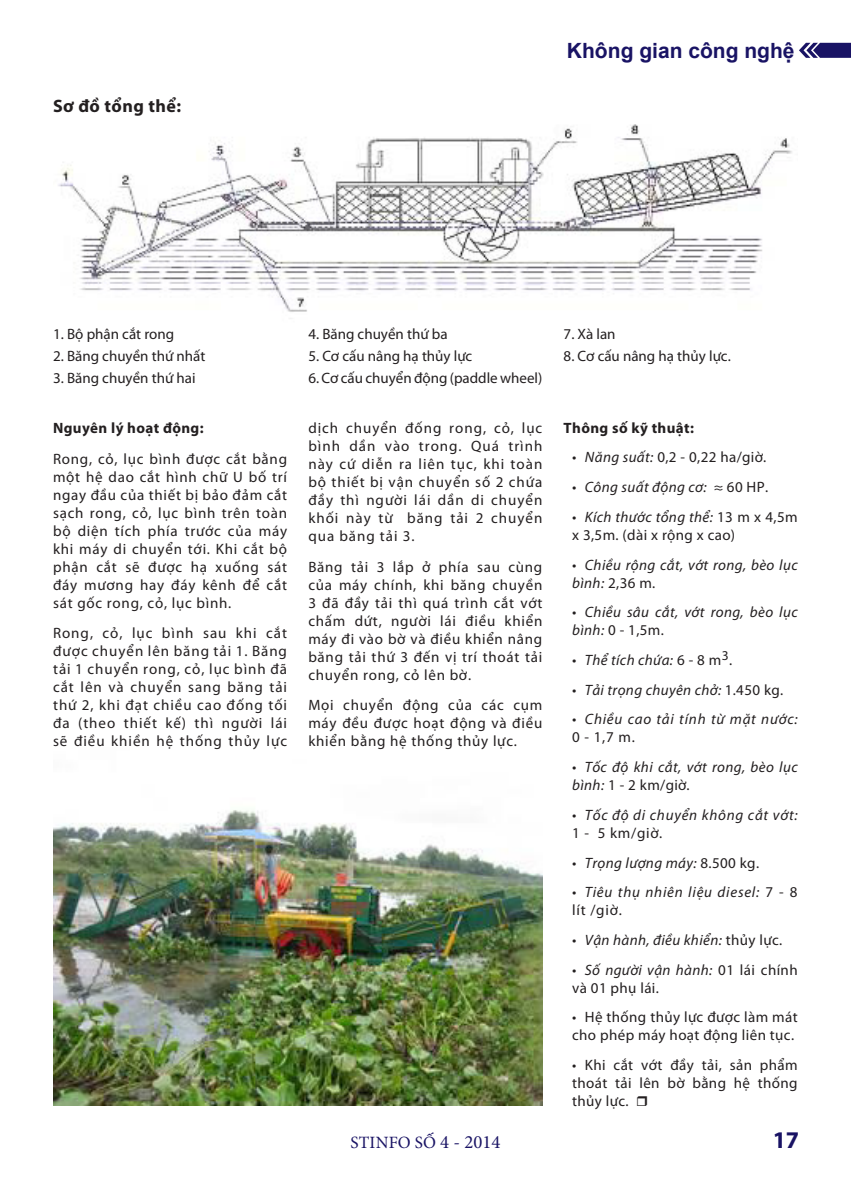
<style>
.page{position:relative;width:851px;height:1191px;background:#fff}
.page>*{position:absolute;margin:0;border:0;box-sizing:border-box;transform-origin:0 0}
.t1{font:700 24px "Myriad Pro";color:#191364}
.t2{font:700 21px "Arial";color:#191364}
.t3{font:700 18px "Myriad Pro";letter-spacing:.025em;color:#231f20}
.t4{font:17.25px "Minion Pro";letter-spacing:.01em;color:#191364}
.t5{font:15px/18px "Myriad Pro";letter-spacing:.05em;color:#231f20;text-align:justify}
.t6{font:italic 15px/18px "Myriad Pro";letter-spacing:.025em;color:#231f20}
.t7{font:15px "Myriad Pro";color:#231f20}
.t8{font:15px/18px "Myriad Pro";letter-spacing:.025em;color:#231f20}
.t9{font:italic 15px/18px "Myriad Pro";letter-spacing:.05em;color:#231f20}
.t10{font:700 15px "Myriad Pro";letter-spacing:.025em;color:#231f20}
.s1{font-size:18.75px}
.s2{font-style:italic}
.s3{font-style:normal}
</style>
<div class="page">
<svg style="left:799px;top:43px;width:51px;height:15px"></svg>
<img style="left:53px;top:810px;width:489px;height:295px">
<img style="left:58px;top:124px;width:734px;height:195px">
<p class="t3" style="left:53px;top:94px;width:130px">Sơ đồ tổng thể:</p>
<h2 class="t2" style="left:567px;top:37px;width:229px">Không gian công nghệ</h2>
<p class="t7" style="left:53px;top:324px;width:123px">1. Bộ phận cắt rong</p>
<p class="t7" style="left:53px;top:347px;width:154px">2. Băng chuyền thứ nhất</p>
<p class="t7" style="left:53px;top:369px;width:144px">3. Băng chuyền thứ hai</p>
<p class="t10" style="left:53px;top:418px;width:152px">Nguyên lý hoạt động:</p>
<p class="t5" style="left:53px;top:449px;width:235px">Rong, cỏ, lục bình được cắt bằng một hệ dao cắt hình chữ U bố trí ngay đầu của thiết bị bảo đảm cắt sạch rong, cỏ, lục bình trên toàn bộ diện tích phía trước của máy khi máy di chuyển tới. Khi cắt bộ phận cắt sẽ được hạ xuống sát đáy mương hay đáy kênh để cắt sát gốc rong, cỏ, lục bình.</p>
<p class="t5" style="left:53px;top:624px;width:235px">Rong, cỏ, lục bình sau khi cắt được chuyển lên băng tải 1. Băng tải 1 chuyển rong, cỏ, lục bình đã cắt lên và chuyển sang băng tải thứ 2, khi đạt chiều cao đống tối đa (theo thiết kế) thì người lái sẽ điều khiền hệ thống thủy lực</p>
<p class="t7" style="left:308px;top:324px;width:141px">4. Băng chuyền thứ ba</p>
<p class="t7" style="left:308px;top:347px;width:165px">5. Cơ cấu nâng hạ thủy lực</p>
<p class="t7" style="left:308px;top:369px;width:235px">6. Cơ cấu chuyển động (paddle wheel)</p>
<p class="t5" style="left:308px;top:418px;width:235px">dịch chuyển đống rong, cỏ, lục bình dần vào trong. Quá trình này cứ diễn ra liên tục, khi toàn bộ thiết bị vận chuyển số 2 chứa đầy thì người lái dần di chuyển khối này từ băng tải 2 chuyển qua băng tải 3.</p>
<p class="t5" style="left:308px;top:557px;width:235px">Băng tải 3 lắp ở phía sau cùng của máy chính, khi băng chuyền 3 đã đầy tải thì quá trình cắt vớt chấm dứt, người lái điều khiển máy đi vào bờ và điều khiển nâng băng tải thứ 3 đến vị trí thoát tải chuyển rong, cỏ lên bờ.</p>
<p class="t5" style="left:308px;top:696px;width:235px">Mọi chuyển động của các cụm máy đều được hoạt động và điều khiển bằng hệ thống thủy lực.</p>
<p class="t4" style="left:350px;top:1131px;width:151px">STINFO SỐ <span class="s1">4 - 2014</span></p>
<p class="t5" style="left:563px;top:324px;width:53px">7. Xà lan</p>
<p class="t7" style="left:563px;top:347px;width:168px">8. Cơ cấu nâng hạ thủy lực.</p>
<p class="t10" style="left:563px;top:418px;width:132px">Thông số kỹ thuật:</p>
<p class="t5" style="left:572px;top:448px;width:195px"><span class="s2">• Năng suất:</span> 0,2 - 0,22 ha/giờ.</p>
<p class="t6" style="left:572px;top:478px;width:197px">• Công suất động cơ: <span class="s3">≈ 60 HP.</span></p>
<p class="t8" style="left:572px;top:507px;width:227px"><span class="s2">• Kích thước tổng thể:</span> 13 m x 4,5m x 3,5m. (dài x rộng x cao)</p>
<p class="t6" style="left:572px;top:555px;width:227px">• Chiều rộng cắt, vớt rong, bèo lục bình: <span class="s3">2,36 m.</span></p>
<p class="t6" style="left:572px;top:603px;width:227px">• Chiều sâu cắt, vớt rong, bèo lục bình: <span class="s3">0 - 1,5m.</span></p>
<p class="t6" style="left:572px;top:650px;width:161px">• Thể tích chứa: <span class="s3">6 - 8 m</span><sup>3</sup><span class="s3">.</span></p>
<p class="t6" style="left:572px;top:680px;width:213px">• Tải trọng chuyên chở: <span class="s3">1.450 kg.</span></p>
<p class="t9" style="left:572px;top:710px;width:227px">• Chiều cao tả i tính từ mặt nước:<br><span class="s3">0 - 1,7 m.</span></p>
<p class="t6" style="left:572px;top:758px;width:227px">• Tốc độ khi cắt, vớt rong, bèo lục bình: <span class="s3">1 - 2 km/giờ.</span></p>
<p class="t9" style="left:572px;top:805px;width:227px">• Tốc độ di chuyển không cắt vớt:<br><span class="s3">1 - 5 km/giờ.</span></p>
<p class="t6" style="left:572px;top:853px;width:188px">• Trọng lượng máy: <span class="s3">8.500 kg.</span></p>
<p class="t9" style="left:572px;top:883px;width:227px">• Tiêu thụ nhiên liệu diesel: <span class="s3">7 - 8 lít /giờ.</span></p>
<p class="t6" style="left:572px;top:930px;width:212px">• Vận hành, điều khiển: <span class="s3">thủy lực.</span></p>
<p class="t8" style="left:572px;top:960px;width:227px"><span class="s2">• Số người vận hành:</span> 01 lái chính và 01 phụ lái.</p>
<p class="t8" style="left:572px;top:1008px;width:227px">• Hệ thống thủy lực được làm mát cho phép máy hoạt động liên tục.</p>
<p class="t5" style="left:572px;top:1055px;width:227px">• Khi cắt vớt đầy tải, sản phẩm thoát tải lên bờ bằng hệ thống thủy lực.</p>
<p class="t1" style="left:772px;top:1124px;width:28px">17</p>
</div>
